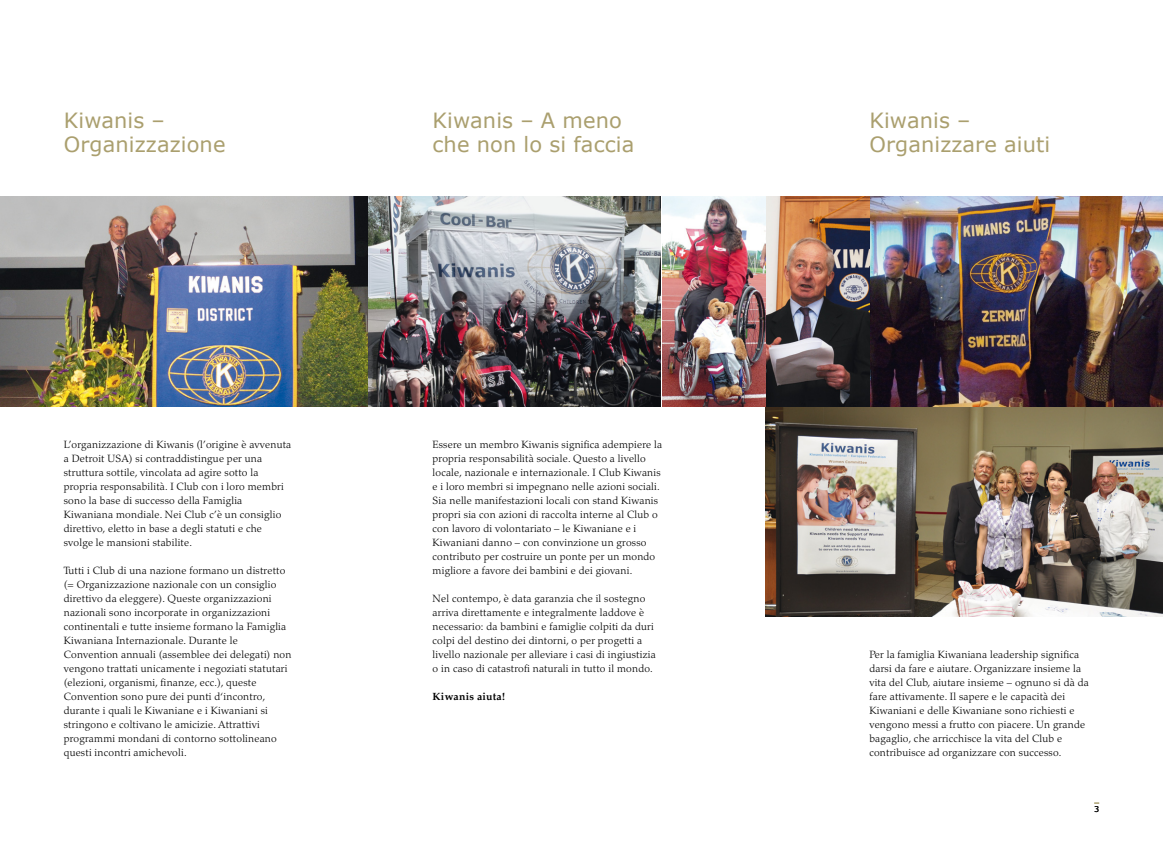
<style>
.page{position:relative;width:1163px;height:842px;background:#fff}
.page>*{position:absolute;margin:0;border:0;box-sizing:border-box;transform-origin:0 0}
.t1{font:21px/24px "Verdana";letter-spacing:.005em;color:#aa9f6e}
.t2{font:300 10.5px/14px "Palatino LT";letter-spacing:.02em;color:#000}
.t3{font:700 10.5px "Palatino LT";letter-spacing:.02em;color:#000}
.t4{font:8px "Verdana";color:#000}
</style>
<div class="page">
<img style="left:765px;top:407px;width:397px;height:209px">
<img style="left:662px;top:196px;width:500px;height:210px">
<img style="left:0;top:196px;width:660px;height:210px">
<h1 class="t1" style="left:64px;top:108px;width:163px">Kiwanis –<br>Organizzazione</h1>
<h1 class="t1" style="left:432px;top:108px;width:203px">Kiwanis – A meno che non lo si faccia</h1>
<p class="t2" style="left:64px;top:438px;width:229px">L’organizzazione di Kiwanis (l’origine è avvenuta a Detroit USA) si contraddistingue per una struttura sottile, vincolata ad agire sotto la propria responsabilità. I Club con i loro membri sono la base di successo della Famiglia Kiwaniana mondiale. Nei Club c’è un consiglio direttivo, eletto in base a degli statuti e che svolge le mansioni stabilite.</p>
<p class="t2" style="left:64px;top:564px;width:229px">Tutti i Club di una nazione formano un distretto (= Organizzazione nazionale con un consiglio direttivo da eleggere). Queste organizzazioni nazionali sono incorporate in organizzazioni continentali e tutte insieme formano la Famiglia Kiwaniana Internazionale. Durante le Convention annuali (assemblee dei delegati) non vengono trattati unicamente i negoziati statutari (elezioni, organismi, finanze, ecc.), queste Convention sono pure dei punti d‘incontro, durante i quali le Kiwaniane e i Kiwaniani si stringono e coltivano le amicizie. Attrattivi programmi mondani di contorno sottolineano questi incontri amichevoli.</p>
<p class="t2" style="left:432px;top:438px;width:231px">Essere un membro Kiwanis significa adempiere la propria responsabilità sociale. Questo a livello locale, nazionale e internazionale. I Club Kiwanis e i loro membri si impegnano nelle azioni sociali.<br>Sia nelle manifestazioni locali con stand Kiwanis propri sia con azioni di raccolta interne al Club o con lavoro di volontariato – le Kiwaniane e i Kiwaniani danno – con convinzione un grosso contributo per costruire un ponte per un mondo migliore a favore dei bambini e dei giovani.</p>
<p class="t2" style="left:432px;top:592px;width:225px">Nel contempo, è data garanzia che il sostegno arriva direttamente e integralmente laddove è necessario: da bambini e famiglie colpiti da duri colpi del destino dei dintorni, o per progetti a livello nazionale per alleviare i casi di ingiustizia o in caso di catastrofi naturali in tutto il mondo.</p>
<p class="t3" style="left:432px;top:690px;width:74px">Kiwanis aiuta!</p>
<h1 class="t1" style="left:869px;top:108px;width:182px">Kiwanis –<br>Organizzare aiuti</h1>
<p class="t2" style="left:869px;top:648px;width:221px">Per la famiglia Kiwaniana leadership significa darsi da fare e aiutare. Organizzare insieme la vita del Club, aiutare insieme – ognuno si dà da fare attivamente. Il sapere e le capacità dei Kiwaniani e delle Kiwaniane sono richiesti e vengono messi a frutto con piacere. Un grande bagaglio, che arricchisce la vita del Club e contribuisce ad organizzare con successo.</p>
<p class="t4" style="left:1093px;top:804px;width:7px">3</p>
</div>
